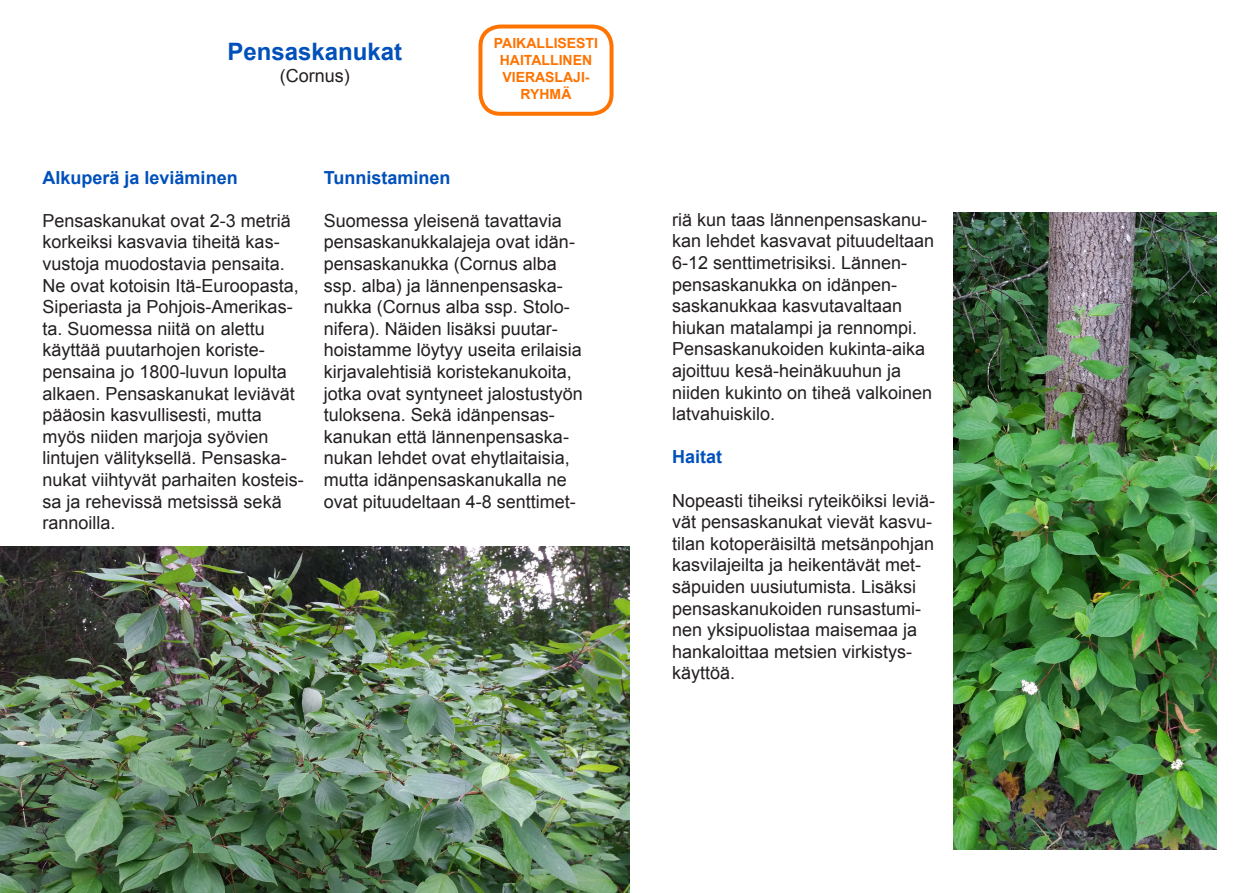
<style>
.page{position:relative;width:1259px;height:893px;background:#fff}
.page>*{position:absolute;margin:0;border:0;box-sizing:border-box;transform-origin:0 0}
.t1{font:700 24px "Arial";color:#0050bb}
.t2{font:18px/21.6px "Arial";color:#231f20}
.t3{font:700 18px "Arial";color:#0050bb}
.t4{font:700 13.95px/16.8px "Arial";color:#ff7300;text-align:center}
</style>
<div class="page">
<img style="left:953px;top:213px;width:263px;height:636px">
<img style="left:0;top:547px;width:629px;height:346px">
<div style="left:478px;top:25px;width:135px;height:91px;border:4px solid #ff7300;border-radius:20px"></div>
<p class="t1" style="left:227px;top:36px;width:176px">Pensaskanukat</p>
<p class="t2" style="left:280px;top:65px;width:72px">(Cornus)</p>
<p class="t4" style="left:494px;top:36px;width:106px">PAIKALLISESTI<br>HAITALLINEN<br>VIERASLAJI-<br>RYHMÄ</p>
<p class="t3" style="left:43px;top:165px;width:197px">Alkuperä ja leviäminen</p>
<p class="t2" style="left:43px;top:210px;width:263px">Pensaskanukat ovat 2-3 metriä korkeiksi kasvavia tiheitä kas&shy;vustoja muodostavia pensaita.<br>Ne ovat kotoisin Itä-Euroopasta,<br>Siperiasta ja Pohjois-Amerikas&shy;ta. Suomessa niitä on alettu käyttää puutarhojen koriste&shy;pensaina jo 1800-luvun lopulta alkaen. Pensaskanukat leviävät pääosin kasvullisesti, mutta myös niiden marjoja syövien lintujen välityksellä. Pensaska&shy;nukat viihtyvät parhaiten kosteis&shy;sa ja rehevissä metsissä sekä rannoilla.</p>
<p class="t3" style="left:324px;top:165px;width:128px">Tunnistaminen</p>
<p class="t2" style="left:324px;top:210px;width:261px">Suomessa yleisenä tavattavia pensaskanukkalajeja ovat idän&shy;pensaskanukka (Cornus alba ssp. alba) ja lännenpensaska&shy;nukka (Cornus alba ssp. Stolo&shy;nifera). Näiden lisäksi puutar&shy;hoistamme löytyy useita erilaisia kirjavalehtisiä koristekanukoita, jotka ovat syntyneet jalostustyön tuloksena. Sekä idänpensas&shy;kanukan että lännenpensaska&shy;nukan lehdet ovat ehytlaitaisia, mutta idänpensaskanukalla ne ovat pituudeltaan 4-8 senttimet-</p>
<p class="t2" style="left:672px;top:209px;width:264px">riä kun taas lännenpensaskanu&shy;kan lehdet kasvavat pituudeltaan<br>6-12 senttimetrisiksi. Lännen&shy;pensaskanukka on idänpen&shy;saskanukkaa kasvutavaltaan hiukan matalampi ja rennompi.<br>Pensaskanukoiden kukinta-aika ajoittuu kesä-heinäkuuhun ja niiden kukinto on tiheä valkoinen latvahuiskilo.</p>
<p class="t3" style="left:672px;top:445px;width:52px">Haitat</p>
<p class="t2" style="left:672px;top:490px;width:265px">Nopeasti tiheiksi ryteiköiksi leviä&shy;vät pensaskanukat vievät kasvu&shy;tilan kotoperäisiltä metsänpohjan kasvilajeilta ja heikentävät met&shy;säpuiden uusiutumista. Lisäksi pensaskanukoiden runsastumi&shy;nen yksipuolistaa maisemaa ja hankaloittaa metsien virkistys&shy;käyttöä.</p>
</div>
